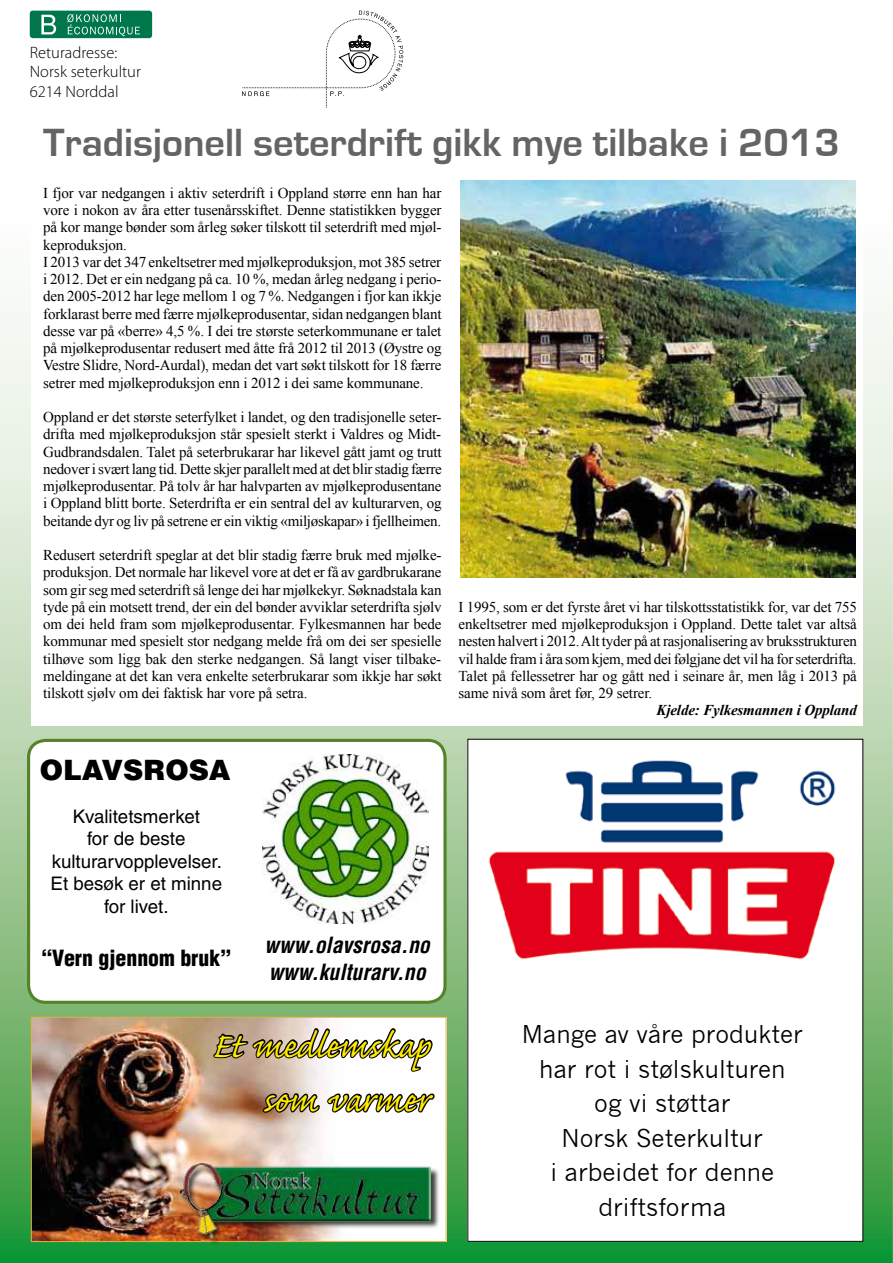
<style>
.page{position:relative;width:893px;height:1263px;background:#fff}
.page>*{position:absolute;margin:0;border:0;box-sizing:border-box;transform-origin:0 0}
.t1{font:45.15px/54.3px "Caflisch Script Pro";letter-spacing:-.005em;color:#ffec00;text-align:right}
.t2{font:700 40.5px "Eurostile";color:#636466}
.t3{font:900 28.05px "Helvetica";color:#000}
.t4{font:24px/34.5px "News Gothic";color:#000;text-align:center}
.t5{font:italic 700 condensed 21.75px/26.1px "Helvetica";color:#000}
.t6{font:900 condensed 21.75px "Helvetica";color:#000}
.t7{font:18.75px/22.5px "Helvetica";color:#000;text-align:center}
.t8{font:300 16.5px/19.5px "Myriad Pro";color:#000}
.t9{font:15px/17.2px "Times New Roman";letter-spacing:-.01em;color:#000;text-align:justify}
.t10{font:italic 700 15px "Times New Roman";letter-spacing:-.01em;color:#000}
</style>
<div class="page">
<svg style="left:242px;top:11px;width:161px;height:97px"></svg>
<div style="left:30px;top:11px;width:122px;height:27px;background:#00774b;border-radius:3px"></div>
<svg style="left:41px;top:15px;width:15px;height:19px"></svg>
<svg style="left:67px;top:14px;width:73px;height:22px"></svg>
<img style="left:0;top:308px;width:893px;height:955px">
<div style="left:468px;top:739px;width:395px;height:502px;background:#fff"></div>
<img style="left:488px;top:760px;width:348px;height:200px">
<div style="left:28px;top:739px;width:417px;height:263px;background:#fff;border-radius:18px"></div>
<div style="left:27px;top:739px;width:420px;height:265px;border:3px solid #548328;border-radius:17px"></div>
<img style="left:262px;top:754px;width:166px;height:169px">
<img style="left:33px;top:1019px;width:411px;height:221px">
<div style="left:31px;top:1017px;width:415px;height:225px;border:1px solid #e7af3f"></div>
<div style="left:180px;top:1164px;width:259px;height:82px;background:#000;opacity:.75"></div>
<img style="left:180px;top:1164px;width:251px;height:74px">
<svg style="left:212px;top:1026px;width:222px;height:47px"></svg>
<svg style="left:264px;top:1092px;width:172px;height:22px"></svg>
<div style="left:31px;top:164px;width:831px;height:561px;background:#fff"></div>
<img style="left:460px;top:181px;width:395px;height:396px">
<p class="t8" style="left:30px;top:43px;width:113px">Returadresse:<br>Norsk seterkultur<br>6214 Norddal</p>
<h2 class="t2" style="left:43px;top:128px;width:798px">Tradisjonell seterdrift gikk mye tilbake i 2013</h2>
<p class="t9" style="left:43px;top:186px;width:400px;text-align:left">I fjor var nedgangen i aktiv seterdrift i Oppland større enn han har vore i nokon av åra etter tusenårsskiftet. Denne statistikken bygger på kor mange bønder som årleg søker tilskott til seterdrift med mjøl&shy;keproduksjon.<br>I 2013 var det 347 enkeltsetrer med mjølkeproduksjon, mot 385 setrer i 2012. Det er ein nedgang på ca. 10 %, medan årleg nedgang i perio&shy;den 2005-2012 har lege mellom 1 og 7 %. Nedgangen i fjor kan ikkje forklarast berre med færre mjølkeprodusentar, sidan nedgangen blant desse var på «berre» 4,5 %. I dei tre største seterkommunane er talet på mjølkeprodusentar redusert med åtte frå 2012 til 2013 (Øystre og Vestre Slidre, Nord-Aurdal), medan det vart søkt tilskott for 18 færre setrer med mjølkeproduksjon enn i 2012 i dei same kommunane.</p>
<p class="t9" style="left:43px;top:410px;width:400px">Oppland er det største seterfylket i landet, og den tradisjonelle seter&shy;drifta med mjølkeproduksjon står spesielt sterkt i Valdres og Midt-Gudbrandsdalen. Talet på seterbrukarar har likevel gått jamt og trutt nedover i svært lang tid. Dette skjer parallelt med at det blir stadig færre mjølkeprodusentar. På tolv år har halvparten av mjølkeprodusentane i Oppland blitt borte. Seterdrifta er ein sentral del av kulturarven, og beitande dyr og liv på setrene er ein viktig «miljøskapar» i fjellheimen.</p>
<p class="t9" style="left:43px;top:548px;width:400px">Redusert seterdrift speglar at det blir stadig færre bruk med mjølke&shy;produksjon. Det normale har likevel vore at det er få av gardbrukarane som gir seg med seterdrift så lenge dei har mjølkekyr. Søknadstala kan tyde på ein motsett trend, der ein del bønder avviklar seterdrifta sjølv om dei held fram som mjølkeprodusentar. Fylkesmannen har bede kommunar med spesielt stor nedgang melde frå om dei ser spesielle tilhøve som ligg bak den sterke nedgangen. Så langt viser tilbake&shy;meldingane at det kan vera enkelte seterbrukarar som ikkje har søkt tilskott sjølv om dei faktisk har vore på setra.</p>
<h3 class="t3" style="left:40px;top:754px;width:193px">OLAVSROSA</h3>
<p class="t7" style="left:51px;top:807px;width:173px">Kvalitetsmerket<br>for de beste kulturarvopplevelser.<br>Et besøk er et minne for livet.</p>
<h3 class="t6" style="left:41px;top:949px;width:191px">“Vern gjennom bruk”</h3>
<h3 class="t5" style="left:265px;top:933px;width:170px">www.olavsrosa.no www.kulturarv.no</h3>
<p class="t9" style="left:459px;top:600px;width:400px">I 1995, som er det fyrste året vi har tilskottsstatistikk for, var det 755 enkeltsetrer med mjølkeproduksjon i Oppland. Dette talet var altså nesten halvert i 2012. Alt tyder på at rasjonalisering av bruksstrukturen vil halde fram i åra som kjem, med dei følgjane det vil ha for seterdrifta.<br>Talet på fellessetrer har og gått ned i seinare år, men låg i 2013 på same nivå som året før, 29 setrer.</p>
<p class="t10" style="left:657px;top:705px;width:202px">Kjelde: Fylkesmannen i Oppland</p>
<h1 class="t1" style="left:212px;top:1020px;width:219px">Et medlemskap som varmer</h1>
<h3 class="t4" style="left:522px;top:1019px;width:283px">Mange av våre produkter har rot i stølskulturen<br>og vi støttar<br>Norsk Seterkultur<br>i arbeidet for denne driftsforma</h3>
</div>
